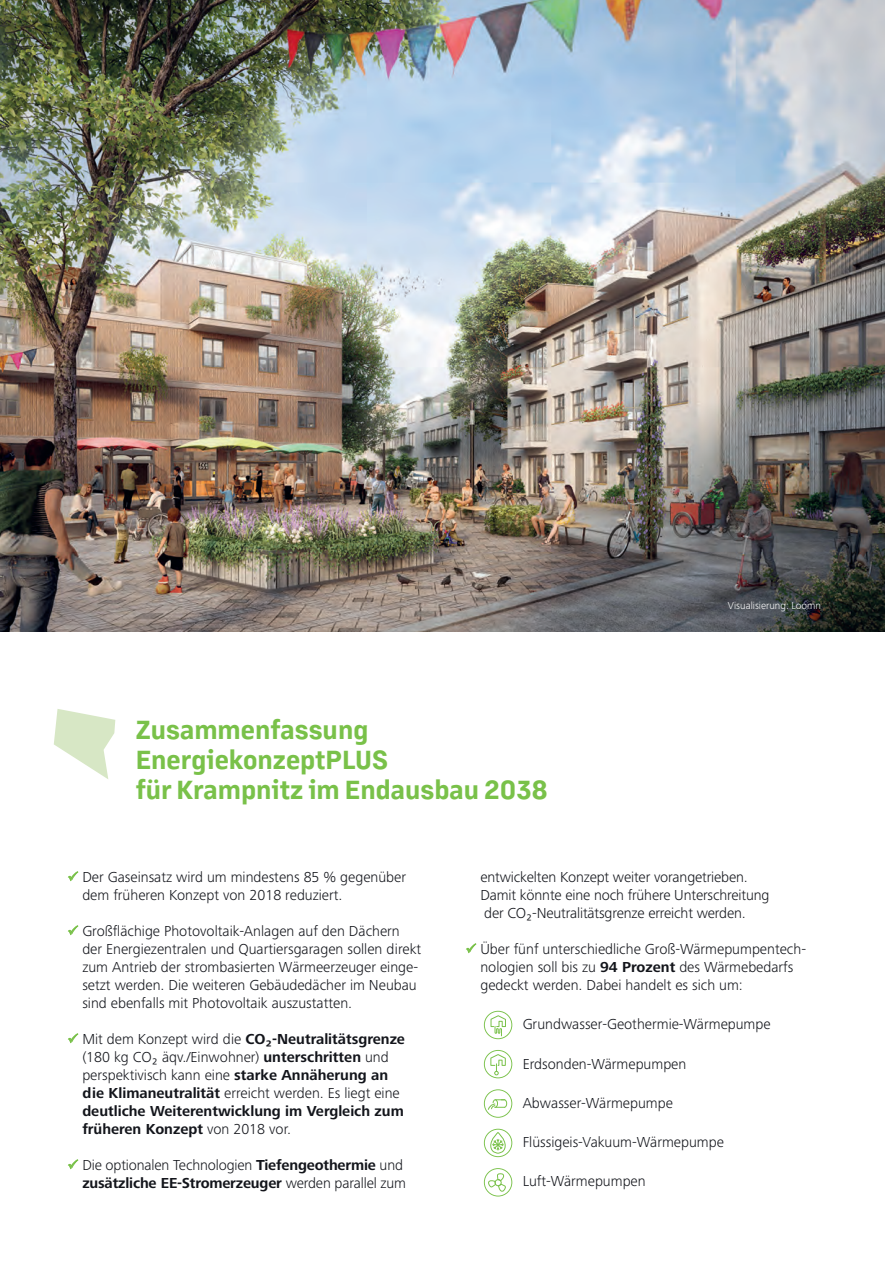
<style>
.page{position:relative;width:885px;height:1263px;background:#fff}
.page>*{position:absolute;margin:0;border:0;box-sizing:border-box;transform-origin:0 0}
.t1{font:700 25.5px/30px "Margin MVB";color:#79c149}
.t2{font:300 15px/18px "Frutiger Next Pro";color:#13151b}
.t3{font:700 15px/18px "Frutiger Next Pro";color:#13151b}
.t4{font:300 10.5px "Frutiger Next Pro";color:#fff}
.s1{color:#79c149}
.s2{font-weight:300}
.s3{font-weight:700}
</style>
<div class="page">
<img style="left:0;top:0;width:884px;height:631px">
<hr style="left:884px;top:0;width:1px;height:1263px;background:#79c149">
<svg style="left:54px;top:709px;width:61px;height:70px"></svg>
<svg style="left:484px;top:1129px;width:28px;height:28px"></svg>
<svg style="left:484px;top:1168px;width:28px;height:28px"></svg>
<div style="left:494px;top:1179px;width:7px;height:7px;border:1px solid #79c149;border-radius:50%"></div>
<svg style="left:484px;top:1089px;width:28px;height:29px"></svg>
<svg style="left:484px;top:1011px;width:28px;height:28px"></svg>
<svg style="left:484px;top:1050px;width:28px;height:28px"></svg>
<p class="t1" style="left:136px;top:714px;width:234px">Zusammenfassung</p>
<p class="t1" style="left:136px;top:744px;width:414px">EnergiekonzeptPLUS<br>für Krampnitz im Endausbau 2038</p>
<p class="t4" style="left:727px;top:599px;width:95px">Visualisierung: Loomn</p>
<p class="t2" style="left:82px;top:868px;width:325px;text-indent:-15px"><span class="s1">✓</span> Der Gaseinsatz wird um mindestens 85 % gegenüber dem früheren Konzept von 2018 reduziert.</p>
<p class="t2" style="left:82px;top:922px;width:340px;text-indent:-15px"><span class="s1">✓</span> Großflächige Photovoltaik-Anlagen auf den Dächern der Energiezentralen und Quartiersgaragen sollen direkt zum Antrieb der strombasierten Wärmeerzeuger einge&shy;setzt werden. Die weiteren Gebäudedächer im Neubau sind ebenfalls mit Photovoltaik auszustatten.</p>
<p class="t3" style="left:82px;top:1030px;width:324px;text-indent:-15px"><span class="s1">✓</span> <span class="s2">Mit dem Konzept wird die</span> CO₂-Neutralitätsgrenze <span class="s2">(180 kg CO₂ äqv./Einwohner)</span> unterschritten <span class="s2">und perspektivisch kann eine</span> starke Annäherung an die Klimaneutralität <span class="s2">erreicht werden. Es liegt eine </span>deutliche Weiterentwicklung im Vergleich zum früheren Konzept <span class="s2">von 2018 vor.</span></p>
<p class="t2" style="left:68px;top:1156px;width:340px;text-align:right"><span class="s1">✓</span> Die optionalen Technologien <span class="s3">Tiefengeothermie</span> und <span class="s3">zusätzliche EE-Stromerzeuger</span> werden parallel zum</p>
<p class="t2" style="left:480px;top:868px;width:290px">entwickelten Konzept weiter vorangetrieben.<br>Damit könnte eine noch frühere Unterschreitung der CO₂-Neutralitätsgrenze erreicht werden.</p>
<p class="t2" style="left:480px;top:940px;width:327px;text-indent:-15px"><span class="s1">✓</span> Über fünf unterschiedliche Groß-Wärmepumpentech&shy;nologien soll bis zu <span class="s3">94 Prozent</span> des Wärmebedarfs gedeckt werden. Dabei handelt es sich um:</p>
<p class="t2" style="left:522px;top:1015px;width:249px">Grundwasser-Geothermie-Wärmepumpe</p>
<p class="t2" style="left:522px;top:1055px;width:165px">Erdsonden-Wärmepumpen</p>
<p class="t2" style="left:522px;top:1094px;width:152px">Abwasser-Wärmepumpe</p>
<p class="t2" style="left:522px;top:1133px;width:203px">Flüssigeis-Vakuum-Wärmepumpe</p>
<p class="t2" style="left:522px;top:1172px;width:124px">Luft-Wärmepumpen</p>
</div>
